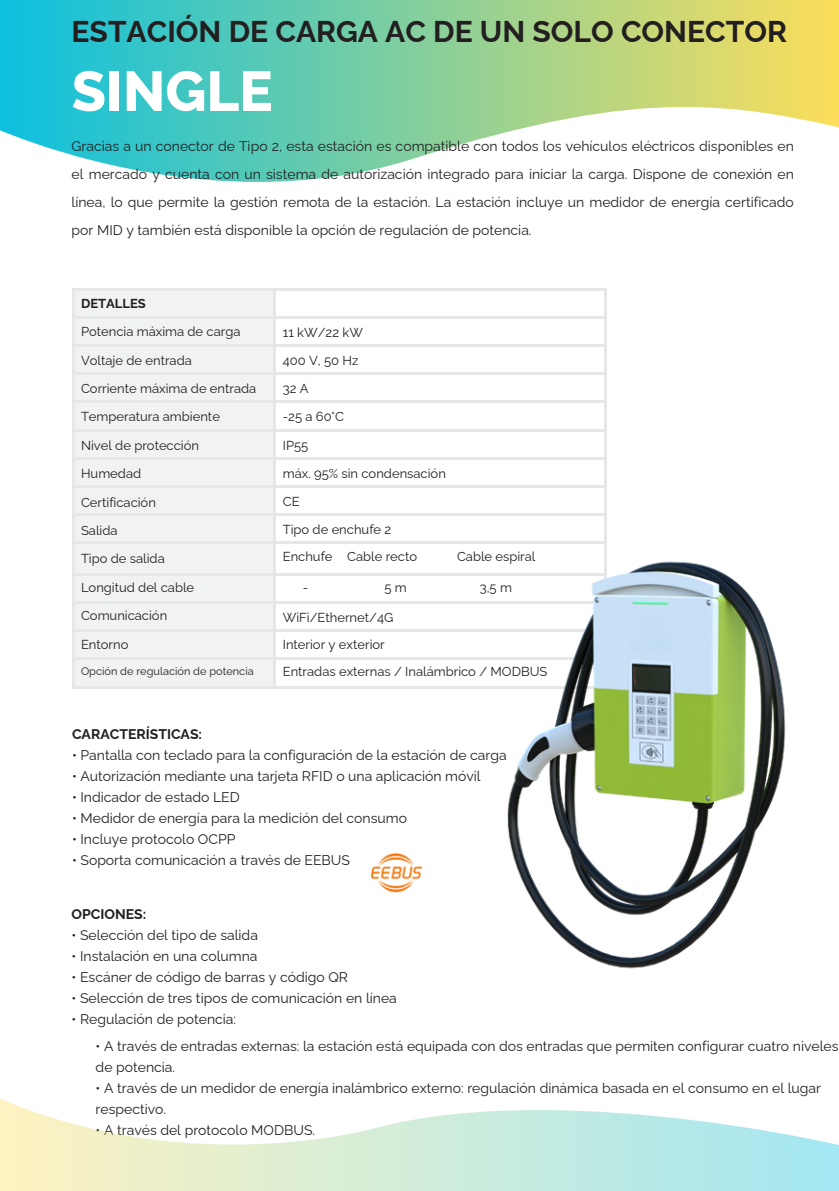
<style>
.page{position:relative;width:839px;height:1191px;background:#fff}
.page>*{position:absolute;margin:0;border:0;box-sizing:border-box;transform-origin:0 0}
.t1{font:800 56px "Raleway";color:#fff}
.t2{font:700 30px "Raleway";color:#231f20}
.t3{font:14px/28px "Raleway";color:#231f20}
.t4{font:700 14px "Raleway";color:#231f20}
.t5{font:13px/28.2px "Raleway";color:#231f20}
.t6{font:700 13px "Raleway";color:#231f20}
.t7{font:11px "Raleway";color:#231f20}
</style>
<div class="page">
<svg style="left:0;top:0;width:838px;height:105px;background:#84ce9c"></svg>
<svg style="left:0;top:105px;width:838px;height:77px"></svg>
<div style="left:74px;top:290px;width:200px;height:396px;background:#f1f2f2"></div>
<hr style="left:72px;top:288px;width:203px;height:2px;background:#e6e7e8">
<hr style="left:72px;top:290px;width:2px;height:26px;background:#e6e7e8">
<hr style="left:275px;top:288px;width:331px;height:2px;background:#e6e7e8">
<hr style="left:274px;top:290px;width:2px;height:26px;background:#e6e7e8">
<hr style="left:604px;top:290px;width:2px;height:26px;background:#e6e7e8">
<hr style="left:72px;top:316px;width:203px;height:2px;background:#e6e7e8">
<hr style="left:72px;top:318px;width:2px;height:26px;background:#e6e7e8">
<hr style="left:275px;top:316px;width:331px;height:2px;background:#e6e7e8">
<hr style="left:274px;top:318px;width:2px;height:26px;background:#e6e7e8">
<hr style="left:604px;top:318px;width:2px;height:26px;background:#e6e7e8">
<hr style="left:72px;top:344px;width:203px;height:2px;background:#e6e7e8">
<hr style="left:72px;top:346px;width:2px;height:27px;background:#e6e7e8">
<hr style="left:275px;top:344px;width:331px;height:2px;background:#e6e7e8">
<hr style="left:274px;top:346px;width:2px;height:27px;background:#e6e7e8">
<hr style="left:604px;top:346px;width:2px;height:27px;background:#e6e7e8">
<hr style="left:72px;top:373px;width:203px;height:2px;background:#e6e7e8">
<hr style="left:72px;top:375px;width:2px;height:26px;background:#e6e7e8">
<hr style="left:275px;top:373px;width:331px;height:2px;background:#e6e7e8">
<hr style="left:274px;top:375px;width:2px;height:26px;background:#e6e7e8">
<hr style="left:604px;top:375px;width:2px;height:26px;background:#e6e7e8">
<hr style="left:72px;top:401px;width:203px;height:2px;background:#e6e7e8">
<hr style="left:72px;top:403px;width:2px;height:26px;background:#e6e7e8">
<hr style="left:275px;top:401px;width:331px;height:2px;background:#e6e7e8">
<hr style="left:274px;top:403px;width:2px;height:26px;background:#e6e7e8">
<hr style="left:604px;top:403px;width:2px;height:26px;background:#e6e7e8">
<hr style="left:72px;top:429px;width:203px;height:2px;background:#e6e7e8">
<hr style="left:72px;top:431px;width:2px;height:26px;background:#e6e7e8">
<hr style="left:275px;top:429px;width:331px;height:2px;background:#e6e7e8">
<hr style="left:274px;top:431px;width:2px;height:26px;background:#e6e7e8">
<hr style="left:604px;top:431px;width:2px;height:26px;background:#e6e7e8">
<hr style="left:72px;top:457px;width:203px;height:2px;background:#e6e7e8">
<hr style="left:72px;top:459px;width:2px;height:27px;background:#e6e7e8">
<hr style="left:275px;top:457px;width:331px;height:2px;background:#e6e7e8">
<hr style="left:274px;top:459px;width:2px;height:27px;background:#e6e7e8">
<hr style="left:604px;top:459px;width:2px;height:27px;background:#e6e7e8">
<hr style="left:72px;top:486px;width:203px;height:2px;background:#e6e7e8">
<hr style="left:72px;top:488px;width:2px;height:26px;background:#e6e7e8">
<hr style="left:275px;top:486px;width:331px;height:2px;background:#e6e7e8">
<hr style="left:274px;top:488px;width:2px;height:26px;background:#e6e7e8">
<hr style="left:604px;top:488px;width:2px;height:26px;background:#e6e7e8">
<hr style="left:72px;top:514px;width:203px;height:2px;background:#e6e7e8">
<hr style="left:72px;top:516px;width:2px;height:26px;background:#e6e7e8">
<hr style="left:275px;top:514px;width:331px;height:2px;background:#e6e7e8">
<hr style="left:274px;top:516px;width:2px;height:26px;background:#e6e7e8">
<hr style="left:604px;top:516px;width:2px;height:26px;background:#e6e7e8">
<hr style="left:72px;top:542px;width:203px;height:2px;background:#e6e7e8">
<hr style="left:72px;top:544px;width:2px;height:29px;background:#e6e7e8">
<hr style="left:275px;top:542px;width:331px;height:2px;background:#e6e7e8">
<hr style="left:274px;top:544px;width:2px;height:29px;background:#e6e7e8">
<hr style="left:604px;top:544px;width:2px;height:29px;background:#e6e7e8">
<hr style="left:72px;top:573px;width:203px;height:2px;background:#e6e7e8">
<hr style="left:72px;top:575px;width:2px;height:27px;background:#e6e7e8">
<hr style="left:275px;top:573px;width:331px;height:2px;background:#e6e7e8">
<hr style="left:274px;top:575px;width:2px;height:27px;background:#e6e7e8">
<hr style="left:72px;top:602px;width:203px;height:2px;background:#e6e7e8">
<hr style="left:72px;top:604px;width:2px;height:26px;background:#e6e7e8">
<hr style="left:275px;top:602px;width:331px;height:2px;background:#e6e7e8">
<hr style="left:274px;top:604px;width:2px;height:26px;background:#e6e7e8">
<hr style="left:72px;top:630px;width:203px;height:2px;background:#e6e7e8">
<hr style="left:72px;top:632px;width:2px;height:26px;background:#e6e7e8">
<hr style="left:275px;top:630px;width:331px;height:2px;background:#e6e7e8">
<hr style="left:274px;top:632px;width:2px;height:26px;background:#e6e7e8">
<hr style="left:72px;top:658px;width:203px;height:2px;background:#e6e7e8">
<hr style="left:72px;top:660px;width:2px;height:26px;background:#e6e7e8">
<hr style="left:275px;top:658px;width:331px;height:2px;background:#e6e7e8">
<hr style="left:274px;top:660px;width:2px;height:26px;background:#e6e7e8">
<hr style="left:72px;top:686px;width:203px;height:2px;background:#e6e7e8">
<hr style="left:275px;top:686px;width:331px;height:2px;background:#e6e7e8">
<img style="left:505px;top:557px;width:281px;height:412px">
<img style="left:371px;top:852px;width:51px;height:41px">
<div style="left:0;top:1100px;width:838px;height:91px;background:linear-gradient(to right,#fef2c0,#a3e7f2)"></div>
<svg style="left:0;top:1099px;width:838px;height:48px"></svg>
<p class="t2" style="left:72px;top:14px;width:716px">ESTACIÓN DE CARGA AC DE UN SOLO CONECTOR</p>
<p class="t1" style="left:72px;top:58px;width:203px">SINGLE</p>
<p class="t3" style="left:72px;top:132px;width:723px;text-align:justify">Gracias a un conector de Tipo 2, esta estación es compatible con todos los vehículos eléctricos disponibles en el mercado y cuenta con un sistema de autorización integrado para iniciar la carga. Dispone de conexión en línea, lo que permite la gestión remota de la estación. La estación incluye un medidor de energía certificado por MID y también está disponible la opción de regulación de potencia.</p>
<p class="t6" style="left:81px;top:296px;width:66px">DETALLES</p>
<p class="t5" style="left:81px;top:317px;width:161px">Potencia máxima de carga</p>
<p class="t5" style="left:81px;top:346px;width:112px">Voltaje de entrada</p>
<p class="t5" style="left:81px;top:374px;width:177px">Corriente máxima de entrada</p>
<p class="t5" style="left:81px;top:403px;width:140px">Temperatura ambiente</p>
<p class="t5" style="left:81px;top:431px;width:119px">Nivel de protección</p>
<p class="t5" style="left:81px;top:460px;width:62px">Humedad</p>
<p class="t5" style="left:81px;top:488px;width:76px">Certificación</p>
<p class="t5" style="left:81px;top:516px;width:38px">Salida</p>
<h1 class="t5" style="left:81px;top:545px;width:85px">Tipo de salida</h1>
<h1 class="t5" style="left:81px;top:573px;width:115px">Longitud del cable</h1>
<h1 class="t5" style="left:81px;top:602px;width:88px">Comunicación</h1>
<h1 class="t5" style="left:81px;top:630px;width:49px">Entorno</h1>
<p class="t7" style="left:81px;top:665px;width:174px">Opción de regulación de potencia</p>
<h1 class="t5" style="left:283px;top:318px;width:165px">11 kW/22 kW<br>400 V, 50 Hz<br>32 A<br>-25 a 60°C<br>IP55<br>máx. 95% sin condensación<br>CE<br>Tipo de enchufe 2</h1>
<h1 class="t5" style="left:283px;top:542px;width:51px">Enchufe</h1>
<h1 class="t5" style="left:347px;top:542px;width:71px">Cable recto</h1>
<p class="t5" style="left:457px;top:542px;width:80px">Cable espiral</p>
<h1 class="t5" style="left:302px;top:573px;width:7px">-</h1>
<p class="t5" style="left:384px;top:573px;width:24px">5 m</p>
<h1 class="t5" style="left:480px;top:573px;width:34px">3,5 m</h1>
<h1 class="t5" style="left:283px;top:604px;width:266px;line-height:27px">WiFi/Ethernet/4G<br>Interior y exterior<br>Entradas externas / Inalámbrico / MODBUS</h1>
<p class="t4" style="left:72px;top:726px;width:131px">CARACTERÍSTICAS:</p>
<p class="t3" style="left:72px;top:741px;width:436px">• Pantalla con teclado para la configuración de la estación de carga</p>
<p class="t3" style="left:72px;top:762px;width:410px">• Autorización mediante una tarjeta RFID o una aplicación móvil</p>
<p class="t3" style="left:72px;top:783px;width:169px">• Indicador de estado LED</p>
<p class="t3" style="left:72px;top:804px;width:336px">• Medidor de energía para la medición del consumo</p>
<p class="t3" style="left:72px;top:825px;width:165px">• Incluye protocolo OCPP</p>
<p class="t3" style="left:72px;top:846px;width:279px">• Soporta comunicación a través de EEBUS</p>
<p class="t4" style="left:72px;top:906px;width:76px">OPCIONES:</p>
<p class="t3" style="left:72px;top:922px;width:188px">• Selección del tipo de salida</p>
<p class="t3" style="left:72px;top:943px;width:187px">• Instalación en una columna</p>
<p class="t3" style="left:72px;top:964px;width:278px">• Escáner de código de barras y código QR</p>
<p class="t3" style="left:72px;top:985px;width:327px">• Selección de tres tipos de comunicación en línea</p>
<p class="t3" style="left:72px;top:1006px;width:166px">• Regulación de potencia:</p>
<p class="t3" style="left:96px;top:1036px;width:744px;line-height:21px">• A través de entradas externas: la estación está equipada con dos entradas que permiten configurar cuatro niveles de potencia.</p>
<p class="t3" style="left:96px;top:1078px;width:727px;line-height:21px">• A través de un medidor de energía inalámbrico externo: regulación dinámica basada en el consumo en el lugar respectivo.</p>
<p class="t3" style="left:96px;top:1116px;width:221px">• A través del protocolo MODBUS.</p>
</div>
